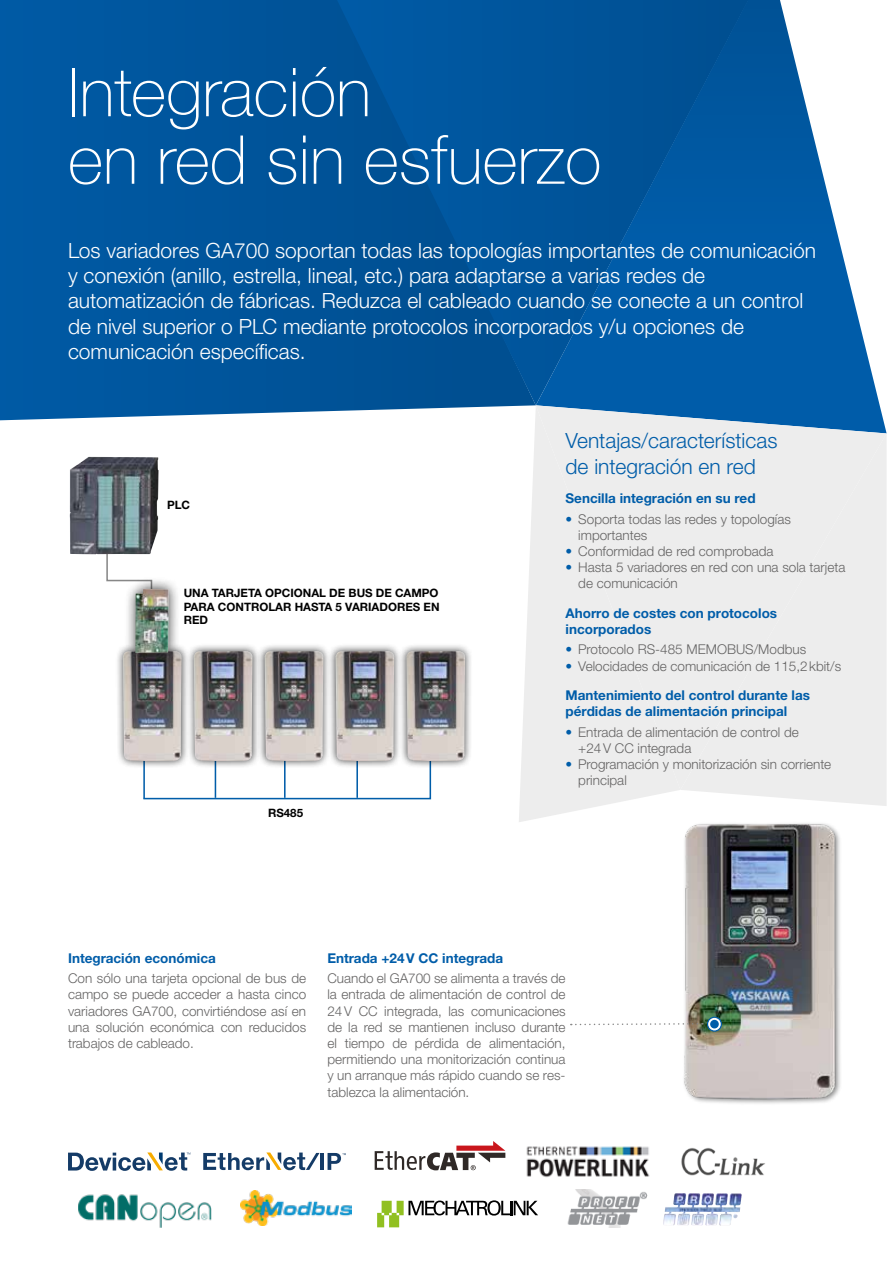
<style>
.page{position:relative;width:893px;height:1263px;background:#fff}
.page>*{position:absolute;margin:0;border:0;box-sizing:border-box;transform-origin:0 0}
.t1{font:100 67.5px/67.5px "Helvetica Neue LTW1 G";color:#fff}
.t2{font:300 21px/25.2px "Helvetica Neue LTW1 G";color:#fff}
.t3{font:300 21px/25.2px "Helvetica Neue LTW1 G";color:#005da9}
.t4{font:300 13.5px/16.2px "Helvetica Neue LTW1 G";color:#646363}
.t5{font:700 13.5px/16.2px "Helvetica Neue LTW1 G";color:#005da9}
.t6{font:700 11.55px/13.5px "Helvetica Neue LTW1 G";color:#000;text-align:justify}
.s1{color:#005da9}
.s2{font-weight:700;color:#005da9}
</style>
<div class="page">
<div style="left:0;top:0;width:519px;height:420px;background:#00569e"></div>
<svg style="left:337px;top:0;width:199px;height:405px;background:#005399"></svg>
<svg style="left:536px;top:0;width:344px;height:405px;background:#246fae"></svg>
<svg style="left:689px;top:790px;width:198px;height:16px;fill:#f0f0f0"></svg>
<svg style="left:519px;top:405px;width:158px;height:417px"></svg>
<div style="left:536px;top:405px;width:351px;height:385px;background:#ededed"></div>
<svg style="left:106px;top:554px;width:44px;height:28px"></svg>
<img style="left:70px;top:457px;width:89px;height:97px">
<svg style="left:143px;top:769px;width:289px;height:31px"></svg>
<hr style="left:215px;top:747px;width:1px;height:51px;background:#005da9">
<hr style="left:284px;top:751px;width:2px;height:47px;background:#005da9">
<hr style="left:356px;top:757px;width:2px;height:41px;background:#005da9">
<hr style="left:143px;top:747px;width:2px;height:51px;background:#005da9">
<div style="left:115px;top:643px;width:74px;height:126px;background:#000;opacity:.75"></div>
<img style="left:123px;top:651px;width:59px;height:110px">
<div style="left:186px;top:643px;width:74px;height:126px;background:#000;opacity:.75"></div>
<img style="left:194px;top:651px;width:58px;height:110px">
<div style="left:257px;top:643px;width:74px;height:126px;background:#000;opacity:.75"></div>
<img style="left:265px;top:651px;width:58px;height:110px">
<div style="left:327px;top:643px;width:75px;height:126px;background:#000;opacity:.75"></div>
<img style="left:336px;top:651px;width:58px;height:110px">
<div style="left:398px;top:643px;width:75px;height:126px;background:#000;opacity:.75"></div>
<img style="left:406px;top:651px;width:59px;height:110px">
<div style="left:124px;top:577px;width:56px;height:87px;background:#000;opacity:.75"></div>
<img style="left:135px;top:589px;width:34px;height:64px">
<img style="left:681px;top:1148px;width:84px;height:28px">
<svg style="left:68px;top:1152px;width:122px;height:19px"></svg>
<hr style="left:321px;top:1153px;width:3px;height:17px;background:#143b67">
<svg style="left:328px;top:1153px;width:18px;height:17px"></svg>
<svg style="left:203px;top:1152px;width:116px;height:18px"></svg>
<svg style="left:375px;top:1141px;width:130px;height:29px"></svg>
<img style="left:526px;top:1146px;width:124px;height:32px">
<img style="left:567px;top:1189px;width:81px;height:38px">
<img style="left:663px;top:1193px;width:16px;height:32px">
<svg style="left:377px;top:1200px;width:161px;height:27px"></svg>
<img style="left:240px;top:1190px;width:111px;height:36px">
<img style="left:78px;top:1194px;width:134px;height:33px">
<img style="left:684px;top:823px;width:157px;height:278px">
<svg style="left:571px;top:1022px;width:132px;height:4px"></svg>
<svg style="left:707px;top:1017px;width:14px;height:14px"></svg>
<div style="left:707px;top:1017px;width:15px;height:15px;border:1px solid #005da9;border-radius:50%"></div>
<div style="left:710px;top:1020px;width:9px;height:8px;background:#005da9;border-radius:50%"></div>
<h1 class="t1" style="left:68px;top:59px;width:535px">Integración<br>en red sin esfuerzo</h1>
<p class="t2" style="left:68px;top:238px;width:749px">Los variadores GA700 soportan todas las topologías importantes de comunicación y conexión (anillo, estrella, lineal, etc.) para adaptarse a varias redes de automatización de fábricas. Reduzca el cableado cuando se conecte a un control de nivel superior o PLC mediante protocolos incorporados y/u opciones de comunicación específicas.</p>
<p class="t6" style="left:167px;top:498px;width:24px">PLC</p>
<p class="t6" style="left:184px;top:586px;width:257px">UNA TARJETA OPCIONAL DE BUS DE CAMPO PARA CONTROLAR HASTA 5 VARIADORES EN RED</p>
<p class="t6" style="left:268px;top:806px;width:37px">RS485</p>
<h2 class="t3" style="left:566px;top:428px;width:213px">Ventajas/características de integración en red</h2>
<p class="t5" style="left:566px;top:490px;width:192px">Sencilla integración en su red</p>
<p class="t4" style="left:578px;top:511px;width:214px;text-indent:-13px"><span class="s1">•</span> Soporta todas las redes y topologías importantes</p>
<p class="t4" style="left:566px;top:543px;width:209px"><span class="s1">•</span> Conformidad de red comprobada</p>
<p class="t4" style="left:578px;top:559px;width:269px;text-indent:-13px"><span class="s1">•</span> Hasta 5 variadores en red con una sola tarjeta de comunicación</p>
<p class="t5" style="left:566px;top:605px;width:213px">Ahorro de costes con protocolos incorporados</p>
<p class="t4" style="left:566px;top:641px;width:242px"><span class="s1">•</span> Protocolo RS-485 MEMOBUS/Modbus</p>
<p class="t4" style="left:566px;top:651px;width:277px;line-height:29.4px"><span class="s1">•</span> Velocidades de comunicación de 115,2kbit/s<br><span class="s2">Mantenimiento del control durante las</span></p>
<p class="t5" style="left:566px;top:703px;width:223px">pérdidas de alimentación principal</p>
<p class="t4" style="left:578px;top:724px;width:222px;text-indent:-13px"><span class="s1">•</span> Entrada de alimentación de control de +24V CC integrada</p>
<p class="t4" style="left:578px;top:756px;width:254px;text-indent:-13px"><span class="s1">•</span> Programación y monitorización sin corriente principal</p>
<p class="t5" style="left:68px;top:950px;width:149px">Integración económica</p>
<p class="t4" style="left:68px;top:970px;width:240px;text-align:justify">Con sólo una tarjeta opcional de bus de campo se puede acceder a hasta cinco variadores GA700, convirtiéndose así en una solución económica con reducidos trabajos de cableado.</p>
<p class="t5" style="left:327px;top:950px;width:177px">Entrada +24V CC integrada</p>
<p class="t4" style="left:327px;top:970px;width:240px;text-align:justify">Cuando el GA700 se alimenta a través de la entrada de alimentación de control de 24V CC integrada, las comunicaciones de la red se mantienen incluso durante el tiempo de pérdida de alimentación, permitiendo una monitorización continua y un arranque más rápido cuando se res&shy;tablezca la alimentación.</p>
</div>
